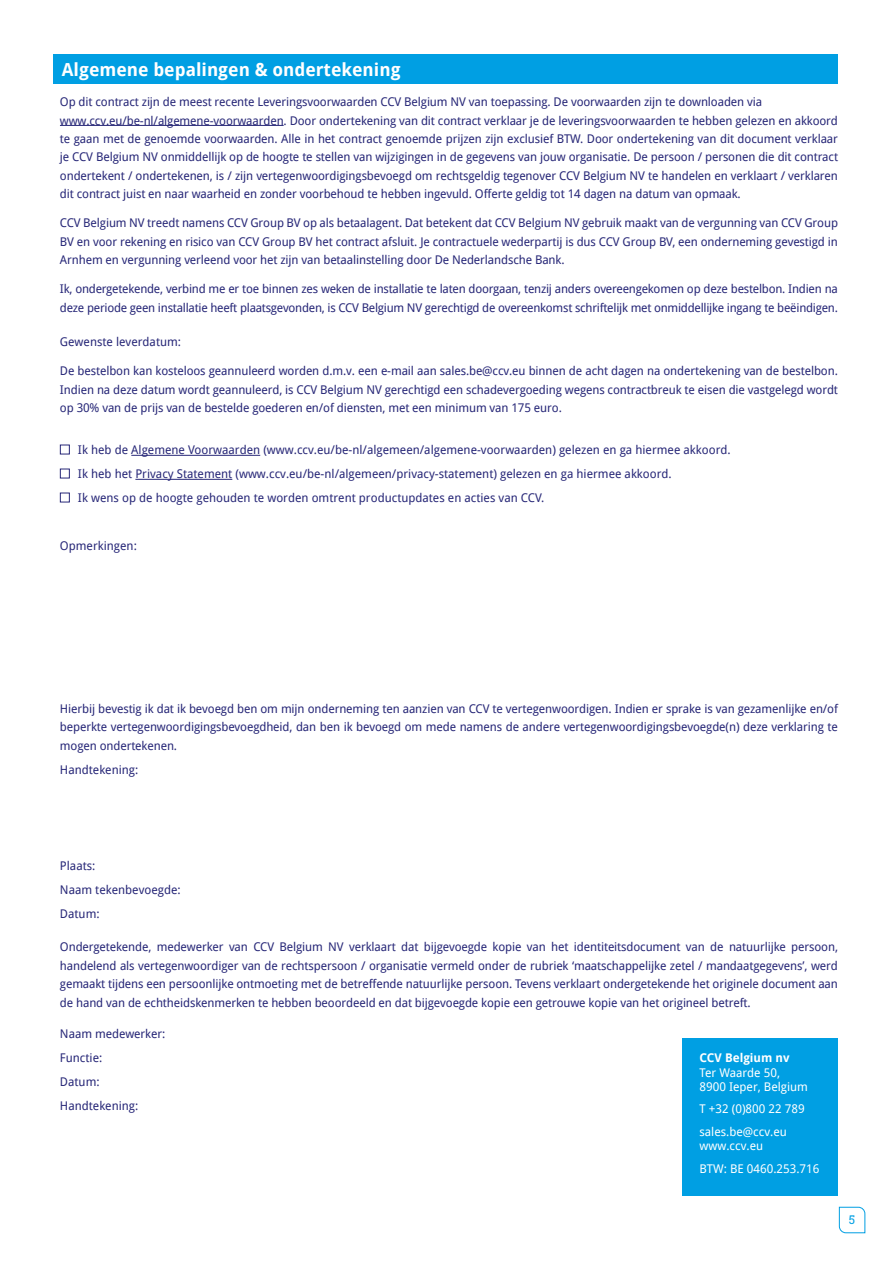
<style>
.page{position:relative;width:893px;height:1263px;background:#fff}
.page>*{position:absolute;margin:0;border:0;box-sizing:border-box;transform-origin:0 0}
.t1{font:700 18px "Droid Sans";color:#fff}
.t2{font:12px/18.5px "Droid Sans";letter-spacing:-.01em;color:#282878}
.t3{font:12px/22.5px "Droid Sans";color:#fff}
.t4{font:700 12px "Droid Sans";color:#fff}
.t5{font:12px "Roboto Slab";color:#009fe3}
</style>
<div class="page">
<svg style="left:839px;top:1206px;width:27px;height:27px"></svg>
<div style="left:53px;top:54px;width:785px;height:30px;background:#009fe3"></div>
<hr style="left:60px;top:125px;width:224px;height:1px;background:#282878">
<hr style="left:131px;top:455px;width:129px;height:1px;background:#282878">
<hr style="left:135px;top:479px;width:97px;height:1px;background:#282878">
<div style="left:60px;top:445px;width:10px;height:9px;border:1px solid #282878"></div>
<div style="left:60px;top:469px;width:10px;height:9px;border:1px solid #282878"></div>
<div style="left:60px;top:493px;width:10px;height:9px;border:1px solid #282878"></div>
<div style="left:682px;top:1037px;width:156px;height:158px;background:#009fe3"></div>
<h1 class="t1" style="left:62px;top:59px;width:340px">Algemene bepalingen &amp; ondertekening</h1>
<p class="t2" style="left:60px;top:93px;width:780px">Op dit contract zijn de meest recente Leveringsvoorwaarden CCV Belgium NV van toepassing. De voorwaarden zijn te downloaden via www.ccv.eu/be-nl/algemene-voorwaarden. Door ondertekening van dit contract verklaar je de leveringsvoorwaarden te hebben gelezen en akkoord te gaan met de genoemde voorwaarden. Alle in het contract genoemde prijzen zijn exclusief BTW. Door ondertekening van dit document verklaar je CCV Belgium NV onmiddellijk op de hoogte te stellen van wijzigingen in de gegevens van jouw organisatie. De persoon / personen die dit contract ondertekent / ondertekenen, is / zijn vertegenwoordigingsbevoegd om rechtsgeldig tegenover CCV Belgium NV te handelen en verklaart / verklaren dit contract juist en naar waarheid en zonder voorbehoud te hebben ingevuld. Offerte geldig tot 14 dagen na datum van opmaak.</p>
<p class="t2" style="left:60px;top:214px;width:780px;text-align:justify">CCV Belgium NV treedt namens CCV Group BV op als betaalagent. Dat betekent dat CCV Belgium NV gebruik maakt van de vergunning van CCV Group BV en voor rekening en risico van CCV Group BV het contract afsluit. Je contractuele wederpartij is dus CCV Group BV, een onderneming gevestigd in Arnhem en vergunning verleend voor het zijn van betaalinstelling door De Nederlandsche Bank.</p>
<p class="t2" style="left:60px;top:280px;width:779px">Ik, ondergetekende, verbind me er toe binnen zes weken de installatie te laten doorgaan, tenzij anders overeengekomen op deze bestelbon. Indien na deze periode geen installatie heeft plaatsgevonden, is CCV Belgium NV gerechtigd de overeenkomst schriftelijk met onmiddellijke ingang te beëindigen.</p>
<p class="t2" style="left:60px;top:333px;width:123px">Gewenste leverdatum:</p>
<p class="t2" style="left:60px;top:362px;width:779px;text-align:justify">De bestelbon kan kosteloos geannuleerd worden d.m.v. een e-mail aan sales.be@ccv.eu binnen de acht dagen na ondertekening van de bestelbon.<br>Indien na deze datum wordt geannuleerd, is CCV Belgium NV gerechtigd een schadevergoeding wegens contractbreuk te eisen die vastgelegd wordt op 30% van de prijs van de bestelde goederen en/of diensten, met een minimum van 175 euro.</p>
<p class="t2" style="left:78px;top:438px;width:654px;line-height:24px">Ik heb de Algemene Voorwaarden (www.ccv.eu/be-nl/algemeen/algemene-voorwaarden) gelezen en ga hiermee akkoord.<br>Ik heb het Privacy Statement (www.ccv.eu/be-nl/algemeen/privacy-statement) gelezen en ga hiermee akkoord.<br>Ik wens op de hoogte gehouden te worden omtrent productupdates en acties van CCV.</p>
<p class="t2" style="left:60px;top:537px;width:78px">Opmerkingen:</p>
<p class="t2" style="left:60px;top:699px;width:780px;text-align:justify">Hierbij bevestig ik dat ik bevoegd ben om mijn onderneming ten aanzien van CCV te vertegenwoordigen. Indien er sprake is van gezamenlijke en/of beperkte vertegenwoordigingsbevoegdheid, dan ben ik bevoegd om mede namens de andere vertegenwoordigingsbevoegde(n) deze verklaring te mogen ondertekenen.</p>
<p class="t2" style="left:60px;top:760px;width:80px">Handtekening:</p>
<p class="t2" style="left:60px;top:854px;width:122px;line-height:24px">Plaats:<br>Naam tekenbevoegde:<br>Datum:</p>
<p class="t2" style="left:60px;top:938px;width:780px;text-align:justify">Ondergetekende, medewerker van CCV Belgium NV verklaart dat bijgevoegde kopie van het identiteitsdocument van de natuurlijke persoon, handelend als vertegenwoordiger van de rechtspersoon / organisatie vermeld onder de rubriek ‘maatschappelijke zetel / mandaatgegevens’, werd gemaakt tijdens een persoonlijke ontmoeting met de betreffende natuurlijke persoon. Tevens verklaart ondergetekende het originele document aan de hand van de echtheidskenmerken te hebben beoordeeld en dat bijgevoegde kopie een getrouwe kopie van het origineel betreft.</p>
<p class="t2" style="left:60px;top:1022px;width:107px;line-height:24px">Naam medewerker:<br>Functie:<br>Datum:<br>Handtekening:</p>
<p class="t4" style="left:699px;top:1051px;width:92px">CCV Belgium nv</p>
<p class="t3" style="left:699px;top:1065px;width:110px;line-height:14.4px">Ter Waarde 50,<br>8900 Ieper, Belgium</p>
<p class="t3" style="left:699px;top:1098px;width:107px">T +32 (0)800 22 789 sales.be@ccv.eu</p>
<p class="t3" style="left:699px;top:1135px;width:121px">www.ccv.eu<br>BTW: BE 0460.253.716</p>
<p class="t5" style="left:849px;top:1211px;width:8px">5</p>
</div>
